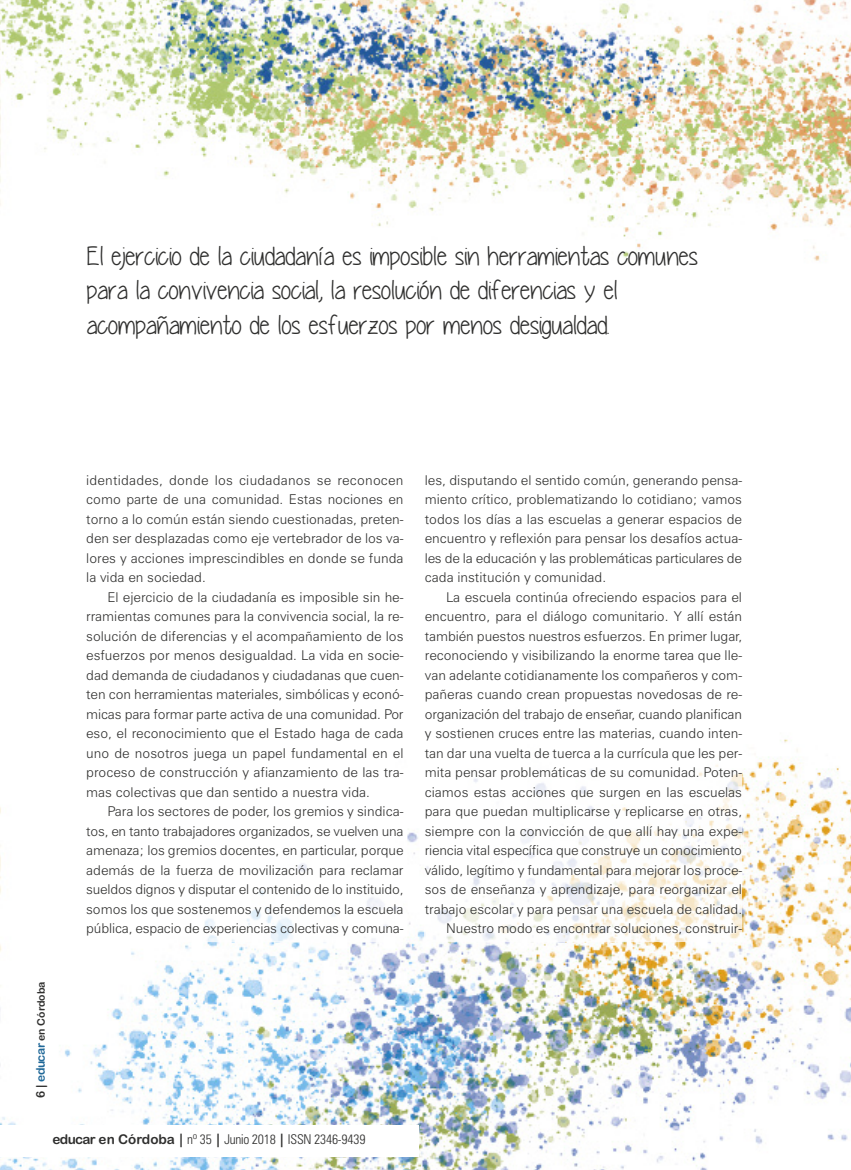
<style>
.page{position:relative;width:851px;height:1170px;background:#fff}
.page>*{position:absolute;margin:0;border:0;box-sizing:border-box;transform-origin:0 0}
.t1{font:27px/34.5px "Yummy Cupcakes";color:#2f2f2e}
.t2{font:300 13.5px/19.5px "Zurich BT";color:#2f2f2e;text-align:justify}
.t3{font:300 condensed 13.5px "Zurich BT";letter-spacing:-.02em;color:#2f2f2e}
.t4{font:10.5px "Arial Rounded MT Bold";color:#2f2f2e}
.s1{font-size:12px}
.s2{font-size:12px;color:#206898}
.s3{font-family:"Arial Rounded MT Bold";font-weight:400;font-stretch:normal}
.s4{font-weight:700}
</style>
<div class="page">
<img style="left:0;top:0;width:850px;height:1169px">
<div style="left:85px;top:407px;width:317px;height:535px;background:#fff"></div>
<div style="left:424px;top:407px;width:317px;height:535px;background:#fff"></div>
<div style="left:0;top:1125px;width:418px;height:31px;background:#fff"></div>
<h1 class="t1" style="left:87px;top:238px;width:612px">El ejercicio de la ciudadanía es imposible sin herramientas comunes para la convivencia social, la resolución de diferencias y el acompañamiento de los esfuerzos por menos desigualdad.</h1>
<p class="t4" style="left:35px;top:1098px;width:118px;rotate:-90deg"><span class="s1">6 |</span> <span class="s2">educar</span> en Córdoba</p>
<p class="t2" style="left:86px;top:470px;width:319px">identidades, donde los ciudadanos se reconocen como parte de una comunidad. Estas nociones en torno a lo común están siendo cuestionadas, preten&shy;den ser desplazadas como eje vertebrador de los va&shy;lores y acciones imprescindibles en donde se funda la vida en sociedad.</p>
<p class="t2" style="left:86px;top:587px;width:319px;text-indent:21px">El ejercicio de la ciudadanía es imposible sin he&shy;rramientas comunes para la convivencia social, la re&shy;solución de diferencias y el acompañamiento de los esfuerzos por menos desigualdad. La vida en socie&shy;dad demanda de ciudadanos y ciudadanas que cuen&shy;ten con herramientas materiales, simbólicas y econó&shy;micas para formar parte activa de una comunidad. Por eso, el reconocimiento que el Estado haga de cada uno de nosotros juega un papel fundamental en el proceso de construcción y afianzamiento de las tra&shy;mas colectivas que dan sentido a nuestra vida.</p>
<p class="t2" style="left:86px;top:802px;width:319px;text-indent:21px">Para los sectores de poder, los gremios y sindica&shy;tos, en tanto trabajadores organizados, se vuelven una amenaza; los gremios docentes, en particular, porque además de la fuerza de movilización para reclamar sueldos dignos y disputar el contenido de lo instituido, somos los que sostenemos y defendemos la escuela pública, espacio de experiencias colectivas y comuna-</p>
<p class="t3" style="left:52px;top:1131px;width:314px"><span class="s3">educar en Córdoba</span> <span class="s4">|</span> nº 35 <span class="s4">|</span> Junio 2018 <span class="s4">|</span> ISSN 2346-9439</p>
<p class="t2" style="left:424px;top:470px;width:319px">les, disputando el sentido común, generando pensa&shy;miento crítico, problematizando lo cotidiano; vamos todos los días a las escuelas a generar espacios de encuentro y reflexión para pensar los desafíos actua&shy;les de la educación y las problemáticas particulares de cada institución y comunidad.</p>
<p class="t2" style="left:424px;top:587px;width:319px;text-align:right">La escuela continúa ofreciendo espacios para el encuentro, para el diálogo comunitario. Y allí están también puestos nuestros esfuerzos. En primer lugar, reconociendo y visibilizando la enorme tarea que lle&shy;van adelante cotidianamente los compañeros y com&shy;pañeras cuando crean propuestas novedosas de re&shy;organización del trabajo de enseñar, cuando planifican y sostienen cruces entre las materias, cuando inten&shy;tan dar una vuelta de tuerca a la currícula que les per&shy;mita pensar problemáticas de su comunidad. Poten&shy;ciamos estas acciones que surgen en las escuelas para que puedan multiplicarse y replicarse en otras, siempre con la convicción de que allí hay una expe&shy;riencia vital específica que construye un conocimiento válido, legítimo y fundamental para mejorar los proce&shy;sos de enseñanza y aprendizaje, para reorganizar el trabajo escolar y para pensar una escuela de calidad.<br>Nuestro modo es encontrar soluciones, construir-</p>
</div>
